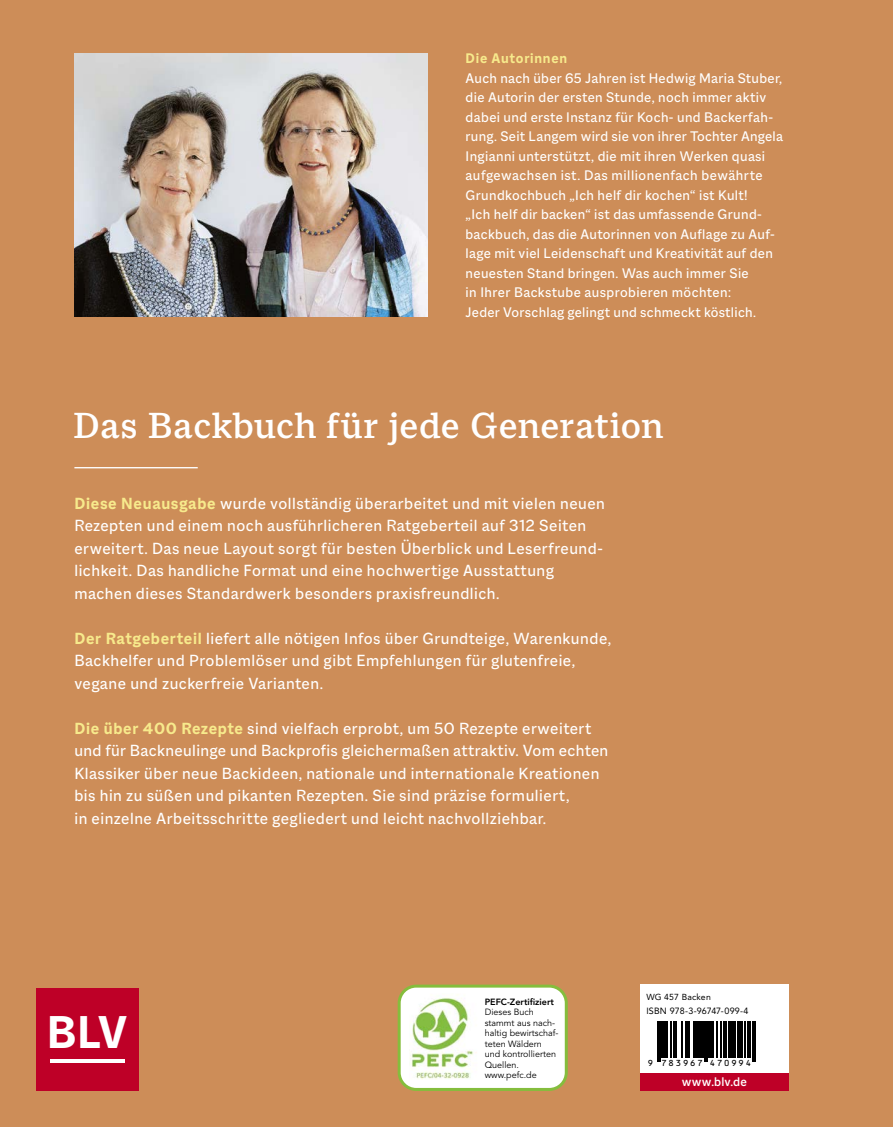
<style>
.page{position:relative;width:893px;height:1127px;background:#cd8d58}
.page>*{position:absolute;margin:0;border:0;box-sizing:border-box;transform-origin:0 0}
.t1{font:700 49.5px "Macklin Sans";color:#fff}
.t2{font:500 39px "Macklin Text";letter-spacing:.01em;color:#fff}
.t3{font:17.4px/22.5px "Macklin Sans";letter-spacing:.03em;color:#fff}
.t4{font:15px/19.5px "Macklin Sans";letter-spacing:.025em;color:#fff}
.t5{font:700 15px "Macklin Sans";letter-spacing:.05em;color:#f7ea8c}
.t6{font:500 13.5px "Macklin Sans";letter-spacing:.01em;color:#fff}
.t7{font:9px/10.5px "Avenir LT Std";color:#000}
.t8{font:9px "Avenir LT Std";letter-spacing:.015em;color:#000}
.t9{font:800 9px "Avenir LT Std";color:#000}
.t10{font:8.85px "OCRB";letter-spacing:.215em;color:#000}
.t11{font:8.7px "Avenir LT Std";letter-spacing:.02em;color:#000}
.s1{font-weight:700;color:#f7ea8c}
</style>
<div class="page">
<img style="left:74px;top:53px;width:353px;height:264px">
<hr style="left:74px;top:467px;width:124px;height:1px;background:#fff">
<div style="left:36px;top:989px;width:102px;height:102px;background:#be0027"></div>
<hr style="left:50px;top:1059px;width:74px;height:4px;background:#fff">
<div style="left:640px;top:984px;width:149px;height:107px;background:#fff"></div>
<div style="left:640px;top:1074px;width:149px;height:17px;background:#be0027"></div>
<hr style="left:657px;top:1021px;width:1px;height:41px;background:#000">
<hr style="left:659px;top:1021px;width:1px;height:41px;background:#000">
<hr style="left:661px;top:1021px;width:3px;height:36px;background:#000">
<hr style="left:665px;top:1021px;width:3px;height:36px;background:#000">
<hr style="left:671px;top:1021px;width:1px;height:36px;background:#000">
<hr style="left:674px;top:1021px;width:1px;height:36px;background:#000">
<hr style="left:676px;top:1021px;width:1px;height:36px;background:#000">
<hr style="left:681px;top:1021px;width:1px;height:36px;background:#000">
<hr style="left:685px;top:1021px;width:1px;height:36px;background:#000">
<hr style="left:687px;top:1021px;width:2px;height:36px;background:#000">
<hr style="left:693px;top:1021px;width:1px;height:36px;background:#000">
<hr style="left:695px;top:1021px;width:1px;height:36px;background:#000">
<hr style="left:697px;top:1021px;width:4px;height:36px;background:#000">
<hr style="left:702px;top:1021px;width:2px;height:36px;background:#000">
<hr style="left:705px;top:1021px;width:1px;height:41px;background:#000">
<hr style="left:707px;top:1021px;width:1px;height:41px;background:#000">
<hr style="left:709px;top:1021px;width:1px;height:36px;background:#000">
<hr style="left:711px;top:1021px;width:3px;height:36px;background:#000">
<hr style="left:716px;top:1021px;width:1px;height:36px;background:#000">
<hr style="left:720px;top:1021px;width:1px;height:36px;background:#000">
<hr style="left:723px;top:1021px;width:3px;height:36px;background:#000">
<hr style="left:728px;top:1021px;width:1px;height:36px;background:#000">
<hr style="left:730px;top:1021px;width:4px;height:36px;background:#000">
<hr style="left:735px;top:1021px;width:1px;height:36px;background:#000">
<hr style="left:738px;top:1021px;width:3px;height:36px;background:#000">
<hr style="left:742px;top:1021px;width:1px;height:36px;background:#000">
<hr style="left:745px;top:1021px;width:1px;height:36px;background:#000">
<hr style="left:747px;top:1021px;width:3px;height:36px;background:#000">
<hr style="left:752px;top:1021px;width:1px;height:41px;background:#000">
<hr style="left:754px;top:1021px;width:1px;height:41px;background:#000">
<div style="left:399px;top:986px;width:167px;height:103px;background:#fff;border-radius:17px"></div>
<div style="left:398px;top:984px;width:170px;height:107px;border:3px solid #85bd3d;border-radius:17px"></div>
<img style="left:409px;top:994px;width:68px;height:85px">
<p class="t5" style="left:466px;top:53px;width:103px">Die Autorinnen</p>
<p class="t4" style="left:466px;top:68px;width:319px">Auch nach über 65 Jahren ist Hedwig Maria Stuber, die Autorin der ersten Stunde, noch immer aktiv dabei und erste Instanz für Koch- und Backerfah&shy;rung. Seit Langem wird sie von ihrer Tochter Angela Ingianni unterstützt, die mit ihren Werken quasi aufgewachsen ist. Das millionenfach bewährte Grundkochbuch „Ich helf dir kochen“ ist Kult!<br>„Ich helf dir backen“ ist das umfassende Grund&shy;backbuch, das die Autorinnen von Auflage zu Auf&shy;lage mit viel Leidenschaft und Kreativität auf den neuesten Stand bringen. Was auch immer Sie<br>in Ihrer Backstube ausprobieren möchten:<br>Jeder Vorschlag gelingt und schmeckt köstlich.</p>
<h2 class="t2" style="left:73px;top:412px;width:592px">Das Backbuch für jede Generation</h2>
<p class="t3" style="left:74px;top:492px;width:532px"><span class="s1">Diese Neuausgabe</span> wurde vollständig überarbeitet und mit vielen neuen Rezepten und einem noch ausführlicheren Ratgeberteil auf 312 Seiten erweitert. Das neue Layout sorgt für besten Überblick und Leserfreund&shy;lichkeit. Das handliche Format und eine hochwertige Ausstattung machen dieses Standardwerk besonders praxisfreundlich.</p>
<p class="t3" style="left:74px;top:627px;width:538px"><span class="s1">Der Ratgeberteil</span> liefert alle nötigen Infos über Grundteige, Warenkunde,<br>Backhelfer und Problemlöser und gibt Empfehlungen für glutenfreie, vegane und zuckerfreie Varianten.</p>
<p class="t3" style="left:74px;top:717px;width:535px"><span class="s1">Die über 400 Rezepte</span> sind vielfach erprobt, um 50 Rezepte erweitert und für Backneulinge und Backprofis gleichermaßen attraktiv. Vom echten Klassiker über neue Backideen, nationale und internationale Kreationen bis hin zu süßen und pikanten Rezepten. Sie sind präzise formuliert,<br>in einzelne Arbeitsschritte gegliedert und leicht nachvollziehbar.</p>
<h1 class="t1" style="left:47px;top:1016px;width:82px">BLV</h1>
<p class="t9" style="left:485px;top:996px;width:71px">PEFC-Zertifiziert</p>
<p class="t7" style="left:485px;top:1008px;width:75px">Dieses Buch stammt aus nach&shy;haltig bewirtschaf&shy;teten Wäldern und kontrollierten<br>Quellen. www.pefc.de</p>
<p class="t11" style="left:646px;top:992px;width:66px">WG 457 Backen</p>
<p class="t8" style="left:646px;top:1006px;width:104px">ISBN 978-3-96747-099-4</p>
<p class="t10" style="left:648px;top:1059px;width:105px">9 783967 470994</p>
<p class="t6" style="left:682px;top:1077px;width:66px">www.blv.de</p>
</div>
